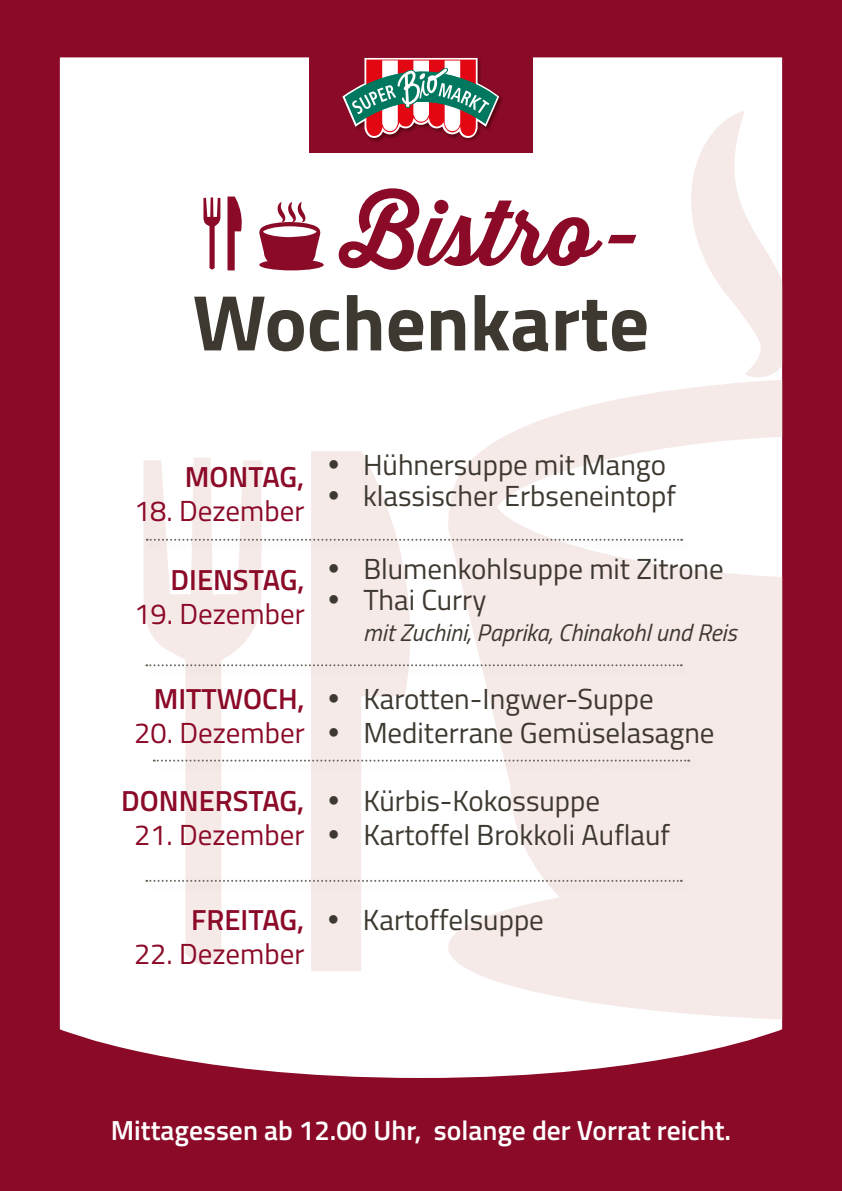
<style>
.page{position:relative;width:842px;height:1191px;background:#8b0a28}
.page>*{position:absolute;margin:0;border:0;box-sizing:border-box;transform-origin:0 0}
.t1{font:700 89.7px "Thirsty Script";color:#8b0a28}
.t2{font:700 79px "Titillium";color:#3e3930}
.t3{font:29px/31px "Titillium";color:#3e3930}
.t4{font:29px "Titillium";color:#8b0a28}
.t5{font:600 29px "Titillium";color:#8b0a28}
.t6{font:600 27.6px "Titillium";color:#fff}
.t7{font:italic 24px "Titillium";color:#3e3930}
</style>
<div class="page">
<div style="left:60px;top:57px;width:722px;height:1021px;background:#fff"></div>
<svg style="left:448px;top:377px;width:334px;height:644px;background:#f8f0ef"></svg>
<svg style="left:690px;top:111px;width:92px;height:267px;background:#faf5f4"></svg>
<svg style="left:144px;top:457px;width:117px;height:521px;background:#fbf6f5"></svg>
<svg style="left:311px;top:451px;width:119px;height:520px;background:#f9f3f2"></svg>
<div style="left:309px;top:0;width:223px;height:153px;background:#8b0a28"></div>
<img style="left:365px;top:57px;width:137px;height:85px">
<svg style="left:342px;top:58px;width:157px;height:80px"></svg>
<svg style="left:259px;top:202px;width:65px;height:68px"></svg>
<svg style="left:203px;top:197px;width:17px;height:74px"></svg>
<svg style="left:227px;top:196px;width:18px;height:74px"></svg>
<div style="left:143px;top:537px;width:548px;height:14px;background:#000;opacity:.13"></div>
<svg style="left:147px;top:539px;width:535px;height:2px"></svg>
<div style="left:142px;top:663px;width:549px;height:14px;background:#000;opacity:.13"></div>
<svg style="left:146px;top:664px;width:536px;height:2px"></svg>
<div style="left:150px;top:758px;width:548px;height:14px;background:#000;opacity:.13"></div>
<svg style="left:154px;top:759px;width:535px;height:2px"></svg>
<div style="left:142px;top:878px;width:549px;height:14px;background:#000;opacity:.13"></div>
<svg style="left:146px;top:880px;width:536px;height:2px"></svg>
<svg style="left:329px;top:460px;width:9px;height:9px"></svg>
<svg style="left:329px;top:491px;width:9px;height:9px"></svg>
<svg style="left:330px;top:795px;width:8px;height:9px"></svg>
<svg style="left:330px;top:829px;width:8px;height:9px"></svg>
<svg style="left:330px;top:693px;width:8px;height:9px"></svg>
<svg style="left:330px;top:727px;width:8px;height:9px"></svg>
<svg style="left:330px;top:564px;width:8px;height:9px"></svg>
<svg style="left:330px;top:595px;width:8px;height:9px"></svg>
<svg style="left:329px;top:914px;width:9px;height:9px"></svg>
<h1 class="t1" style="left:341px;top:166px;width:303px">Bistro-</h1>
<h2 class="t2" style="left:193px;top:262px;width:458px">Wochenkarte</h2>
<p class="t5" style="left:185px;top:455px;width:121px">MONTAG,</p>
<p class="t4" style="left:134px;top:490px;width:172px">18. Dezember</p>
<p class="t5" style="left:171px;top:557px;width:136px">DIENSTAG,</p>
<p class="t4" style="left:134px;top:592px;width:172px">19. Dezember</p>
<p class="t5" style="left:154px;top:676px;width:152px">MITTWOCH,</p>
<p class="t4" style="left:134px;top:711px;width:172px">20. Dezember</p>
<p class="t5" style="left:121px;top:778px;width:185px">DONNERSTAG,</p>
<p class="t4" style="left:134px;top:813px;width:172px">21. Dezember</p>
<p class="t5" style="left:191px;top:897px;width:115px">FREITAG,</p>
<p class="t4" style="left:134px;top:932px;width:172px">22. Dezember</p>
<p class="t3" style="left:363px;top:448px;width:315px">Hühnersuppe mit Mango klassischer Erbseneintopf</p>
<p class="t3" style="left:363px;top:552px;width:362px">Blumenkohlsuppe mit Zitrone<br>Thai Curry</p>
<p class="t7" style="left:363px;top:615px;width:375px">mit Zuchini, Paprika, Chinakohl und Reis</p>
<p class="t3" style="left:363px;top:680px;width:353px;line-height:34px">Karotten-Ingwer-Suppe<br>Mediterrane Gemüselasagne</p>
<p class="t3" style="left:363px;top:782px;width:308px;line-height:34px">Kürbis-Kokossuppe<br>Kartoffel Brokkoli Auflauf</p>
<p class="t3" style="left:363px;top:902px;width:182px">Kartoffelsuppe</p>
<p class="t6" style="left:111px;top:1109px;width:622px">Mittagessen ab 12.00 Uhr, solange der Vorrat reicht.</p>
</div>
